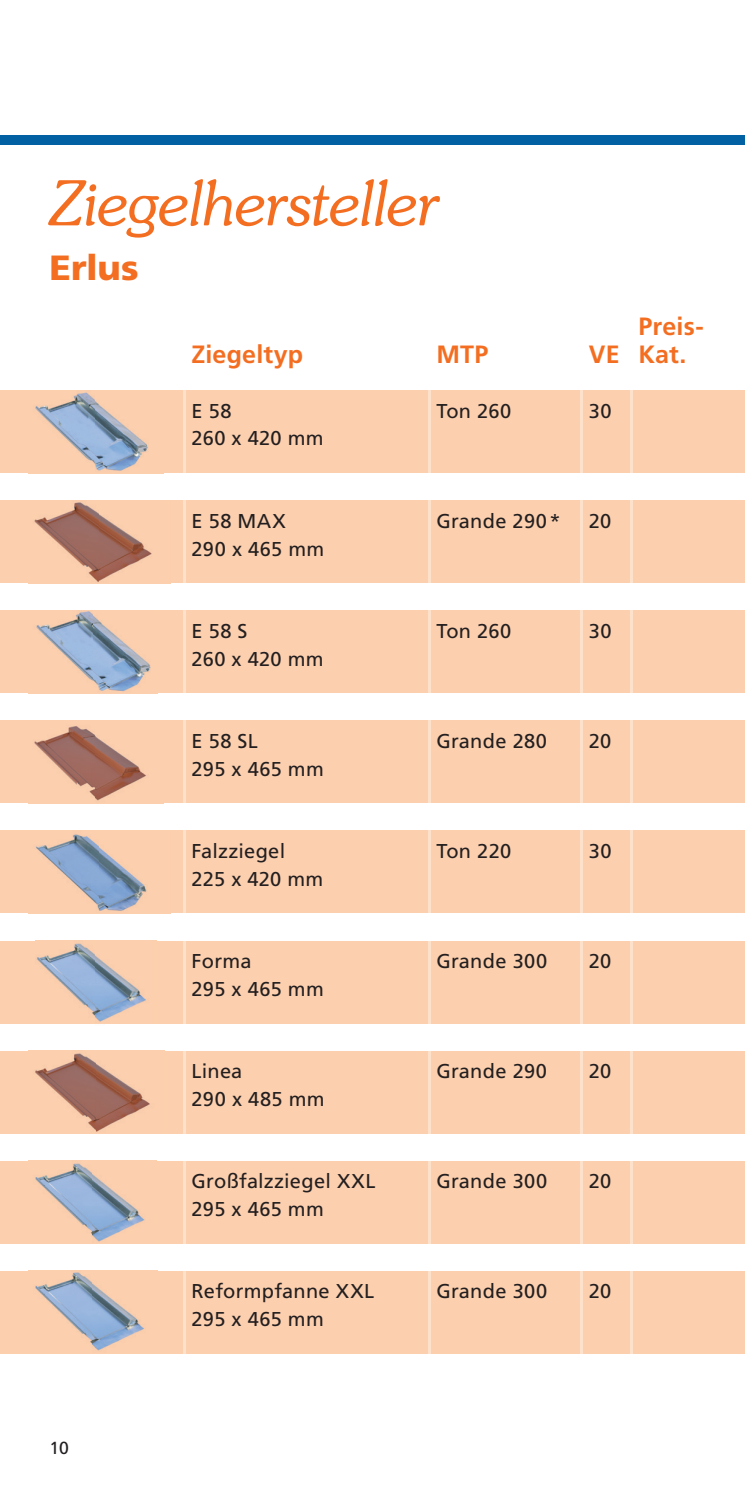
<style>
.page{position:relative;width:745px;height:1489px;background:#fff}
.page>*{position:absolute;margin:0;border:0;box-sizing:border-box;transform-origin:0 0}
.t1{font:italic 300 62.5px "Souvenir IT Cby BT";letter-spacing:-.015em;color:#f36e21}
.t2{font:900 35px "Frutiger";letter-spacing:-.005em;color:#f36e21}
.t3{font:700 25px/27.5px "Frutiger";letter-spacing:.005em;color:#f36e21}
.t4{font:20px/27.5px "Frutiger";letter-spacing:.015em;color:#231f20}
.t5{font:17.5px "Frutiger";color:#231f20}
</style>
<div class="page">
<div style="left:0;top:135px;width:744px;height:10px;background:#0161a2"></div>
<div style="left:0;top:500px;width:744px;height:83px;background:#fccfae"></div>
<div style="left:0;top:610px;width:744px;height:83px;background:#fccfae"></div>
<div style="left:0;top:720px;width:744px;height:83px;background:#fccfae"></div>
<div style="left:0;top:830px;width:744px;height:83px;background:#fccfae"></div>
<div style="left:0;top:940px;width:744px;height:83px;background:#fccfae"></div>
<div style="left:0;top:1050px;width:744px;height:83px;background:#fccfae"></div>
<div style="left:0;top:1160px;width:744px;height:83px;background:#fccfae"></div>
<div style="left:0;top:1270px;width:744px;height:83px;background:#fccfae"></div>
<div style="left:0;top:390px;width:744px;height:83px;background:#fccfae"></div>
<img style="left:35px;top:392px;width:113px;height:79px">
<img style="left:36px;top:611px;width:115px;height:81px">
<img style="left:36px;top:834px;width:111px;height:77px">
<img style="left:34px;top:726px;width:112px;height:75px">
<img style="left:35px;top:943px;width:121px;height:81px">
<img style="left:35px;top:1163px;width:110px;height:79px">
<img style="left:35px;top:1272px;width:109px;height:79px">
<img style="left:34px;top:502px;width:118px;height:80px">
<img style="left:35px;top:1053px;width:115px;height:79px">
<hr style="left:183px;top:500px;width:3px;height:83px;background:#fee1cb">
<hr style="left:183px;top:610px;width:3px;height:83px;background:#fee1cb">
<hr style="left:183px;top:720px;width:3px;height:83px;background:#fee1cb">
<hr style="left:183px;top:830px;width:3px;height:83px;background:#fee1cb">
<hr style="left:183px;top:940px;width:3px;height:83px;background:#fee1cb">
<hr style="left:183px;top:1050px;width:3px;height:83px;background:#fee1cb">
<hr style="left:183px;top:1160px;width:3px;height:83px;background:#fee1cb">
<hr style="left:183px;top:1270px;width:3px;height:83px;background:#fee1cb">
<hr style="left:183px;top:390px;width:3px;height:83px;background:#fee1cb">
<hr style="left:427px;top:500px;width:3px;height:83px;background:#fee1cb">
<hr style="left:427px;top:610px;width:3px;height:83px;background:#fee1cb">
<hr style="left:427px;top:720px;width:3px;height:83px;background:#fee1cb">
<hr style="left:427px;top:830px;width:3px;height:83px;background:#fee1cb">
<hr style="left:427px;top:940px;width:3px;height:83px;background:#fee1cb">
<hr style="left:427px;top:1050px;width:3px;height:83px;background:#fee1cb">
<hr style="left:427px;top:1160px;width:3px;height:83px;background:#fee1cb">
<hr style="left:427px;top:1270px;width:3px;height:83px;background:#fee1cb">
<hr style="left:427px;top:390px;width:3px;height:83px;background:#fee1cb">
<hr style="left:580px;top:500px;width:2px;height:83px;background:#fee1cb">
<hr style="left:580px;top:610px;width:2px;height:83px;background:#fee1cb">
<hr style="left:580px;top:720px;width:2px;height:83px;background:#fee1cb">
<hr style="left:580px;top:830px;width:2px;height:83px;background:#fee1cb">
<hr style="left:580px;top:940px;width:2px;height:83px;background:#fee1cb">
<hr style="left:580px;top:1050px;width:2px;height:83px;background:#fee1cb">
<hr style="left:580px;top:1160px;width:2px;height:83px;background:#fee1cb">
<hr style="left:580px;top:1270px;width:2px;height:83px;background:#fee1cb">
<hr style="left:580px;top:390px;width:2px;height:83px;background:#fee1cb">
<hr style="left:629px;top:500px;width:3px;height:83px;background:#fee1cb">
<hr style="left:629px;top:610px;width:3px;height:83px;background:#fee1cb">
<hr style="left:629px;top:720px;width:3px;height:83px;background:#fee1cb">
<hr style="left:629px;top:830px;width:3px;height:83px;background:#fee1cb">
<hr style="left:629px;top:940px;width:3px;height:83px;background:#fee1cb">
<hr style="left:629px;top:1050px;width:3px;height:83px;background:#fee1cb">
<hr style="left:629px;top:1160px;width:3px;height:83px;background:#fee1cb">
<hr style="left:629px;top:1270px;width:3px;height:83px;background:#fee1cb">
<hr style="left:629px;top:390px;width:3px;height:83px;background:#fee1cb">
<h1 class="t1" style="left:50px;top:165px;width:391px">Ziegelhersteller</h1>
<h2 class="t2" style="left:50px;top:247px;width:90px">Erlus</h2>
<p class="t3" style="left:191px;top:340px;width:113px">Ziegeltyp</p>
<p class="t3" style="left:436px;top:340px;width:54px">MTP</p>
<p class="t3" style="left:588px;top:340px;width:32px">VE</p>
<p class="t4" style="left:191px;top:397px;width:133px">E 58<br>260 x 420 mm</p>
<p class="t4" style="left:436px;top:397px;width:76px">Ton 260</p>
<p class="t4" style="left:588px;top:397px;width:24px">30</p>
<p class="t3" style="left:638px;top:313px;width:67px">Preis-<br>Kat.</p>
<p class="t4" style="left:191px;top:507px;width:134px">E 58 MAX<br>290 x 465 mm</p>
<p class="t4" style="left:436px;top:507px;width:126px">Grande 290 *</p>
<p class="t4" style="left:588px;top:507px;width:24px">20</p>
<p class="t4" style="left:191px;top:617px;width:133px">E 58 S<br>260 x 420 mm</p>
<p class="t4" style="left:191px;top:727px;width:134px">E 58 SL<br>295 x 465 mm</p>
<p class="t4" style="left:191px;top:837px;width:133px">Falzziegel<br>225 x 420 mm</p>
<p class="t4" style="left:191px;top:947px;width:134px">Forma<br>295 x 465 mm</p>
<p class="t4" style="left:191px;top:1057px;width:134px">Linea<br>290 x 485 mm</p>
<p class="t4" style="left:191px;top:1167px;width:185px">Großfalzziegel XXL<br>295 x 465 mm</p>
<p class="t4" style="left:191px;top:1277px;width:184px">Reformpfanne XXL<br>295 x 465 mm</p>
<p class="t4" style="left:436px;top:617px;width:76px">Ton 260</p>
<p class="t4" style="left:588px;top:617px;width:24px">30</p>
<p class="t4" style="left:436px;top:727px;width:112px">Grande 280</p>
<p class="t4" style="left:588px;top:727px;width:24px">20</p>
<p class="t4" style="left:436px;top:837px;width:76px">Ton 220</p>
<p class="t4" style="left:588px;top:837px;width:24px">30</p>
<p class="t4" style="left:436px;top:947px;width:112px">Grande 300</p>
<p class="t4" style="left:588px;top:947px;width:24px">20</p>
<p class="t4" style="left:436px;top:1057px;width:112px">Grande 290</p>
<p class="t4" style="left:588px;top:1057px;width:24px">20</p>
<p class="t4" style="left:436px;top:1167px;width:112px">Grande 300</p>
<p class="t4" style="left:588px;top:1167px;width:24px">20</p>
<p class="t4" style="left:436px;top:1277px;width:112px">Grande 300</p>
<p class="t4" style="left:588px;top:1277px;width:24px">20</p>
<p class="t5" style="left:50px;top:1437px;width:21px">10</p>
</div>
